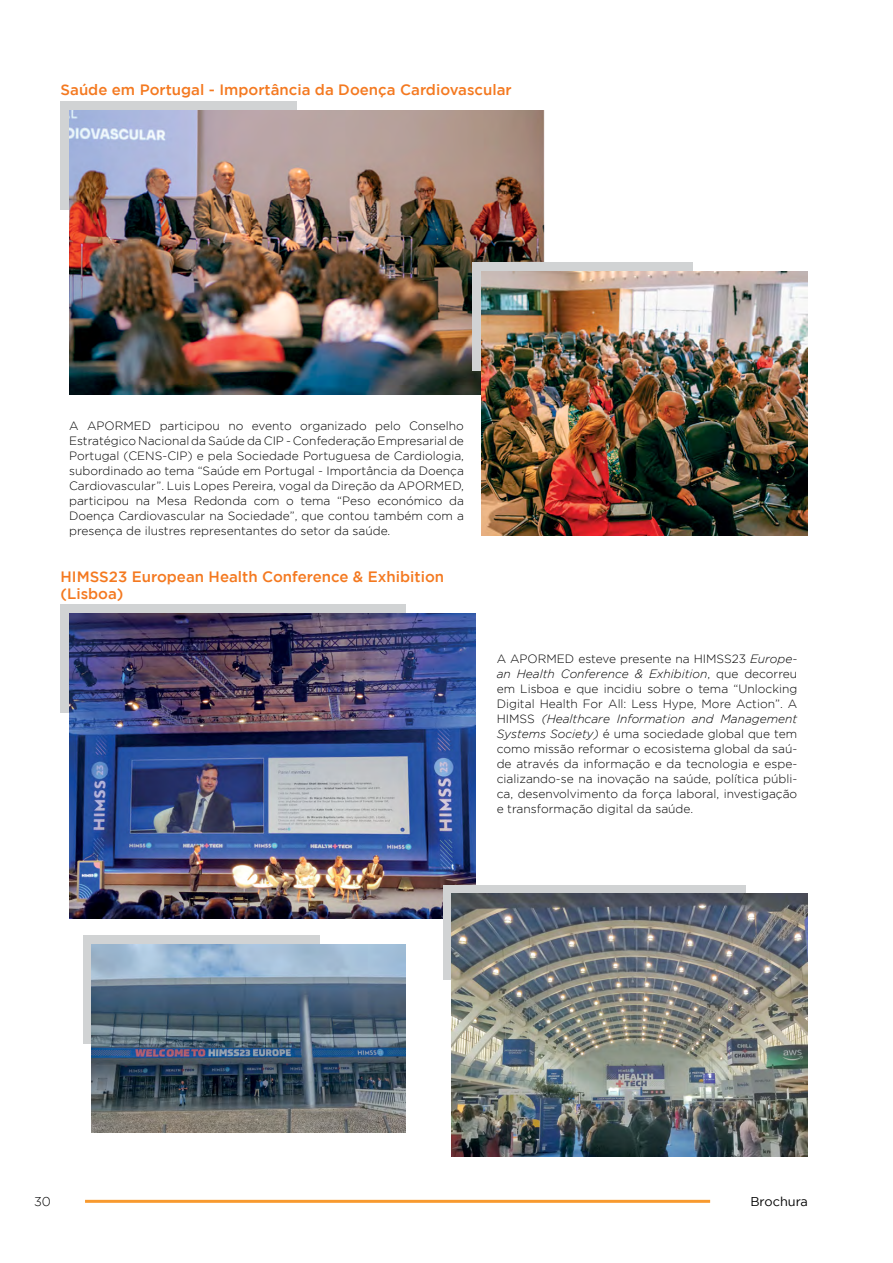
<style>
.page{position:relative;width:893px;height:1263px;background:#fff}
.page>*{position:absolute;margin:0;border:0;box-sizing:border-box;transform-origin:0 0}
.t1{font:500 15px/16.5px "Gotham";color:#f47920}
.t2{font:12.75px "Gotham";color:#000}
.t3{font:300 12.75px "Gotham";color:#000}
.t4{font:300 12px/15px "Gotham";color:#000;text-align:justify}
.s1{font-style:italic}
</style>
<div class="page">
<div style="left:61px;top:604px;width:345px;height:108px;background:#d1d3d4"></div>
<img style="left:69px;top:613px;width:406px;height:305px">
<div style="left:61px;top:101px;width:236px;height:108px;background:#d1d3d4"></div>
<img style="left:69px;top:110px;width:476px;height:285px">
<div style="left:473px;top:263px;width:220px;height:108px;background:#d1d3d4"></div>
<img style="left:481px;top:272px;width:327px;height:263px">
<div style="left:443px;top:885px;width:303px;height:95px;background:#d1d3d4"></div>
<img style="left:452px;top:893px;width:356px;height:264px">
<div style="left:83px;top:936px;width:236px;height:108px;background:#d1d3d4"></div>
<img style="left:92px;top:945px;width:314px;height:188px">
<hr style="left:85px;top:1200px;width:625px;height:3px;background:#f89a2f">
<p class="t1" style="left:61px;top:81px;width:453px">Saúde em Portugal - Importância da Doença Cardiovascular</p>
<p class="t4" style="left:69px;top:419px;width:396px">A APORMED participou no evento organizado pelo Conselho Estratégico Nacional da Saúde da CIP - Confederação Empresarial de Portugal (CENS-CIP) e pela Sociedade Portuguesa de Cardiologia, subordinado ao tema “Saúde em Portugal - Importância da Doença Cardiovascular”. Luis Lopes Pereira, vogal da Direção da APORMED, participou na Mesa Redonda com o tema “Peso económico da Doença Cardiovascular na Sociedade”, que contou também com a presença de ilustres representantes do setor da saúde.</p>
<p class="t1" style="left:61px;top:568px;width:385px">HIMSS23 European Health Conference &amp; Exhibition (Lisboa)</p>
<p class="t4" style="left:497px;top:651px;width:302px">A APORMED esteve presente na HIMSS23 <span class="s1">Europe&shy;an Health Conference &amp; Exhibition</span>, que decorreu em Lisboa e que incidiu sobre o tema “Unlocking Digital Health For All: Less Hype, More Action”. A HIMSS <span class="s1">(Healthcare Information and Management Systems Society)</span> é uma sociedade global que tem como missão reformar o ecosistema global da saú&shy;de através da informação e da tecnologia e espe&shy;cializando-se na inovação na saúde, política públi&shy;ca, desenvolvimento da força laboral, investigação e transformação digital da saúde.</p>
<p class="t3" style="left:34px;top:1194px;width:18px">30</p>
<p class="t2" style="left:750px;top:1194px;width:59px">Brochura</p>
</div>
